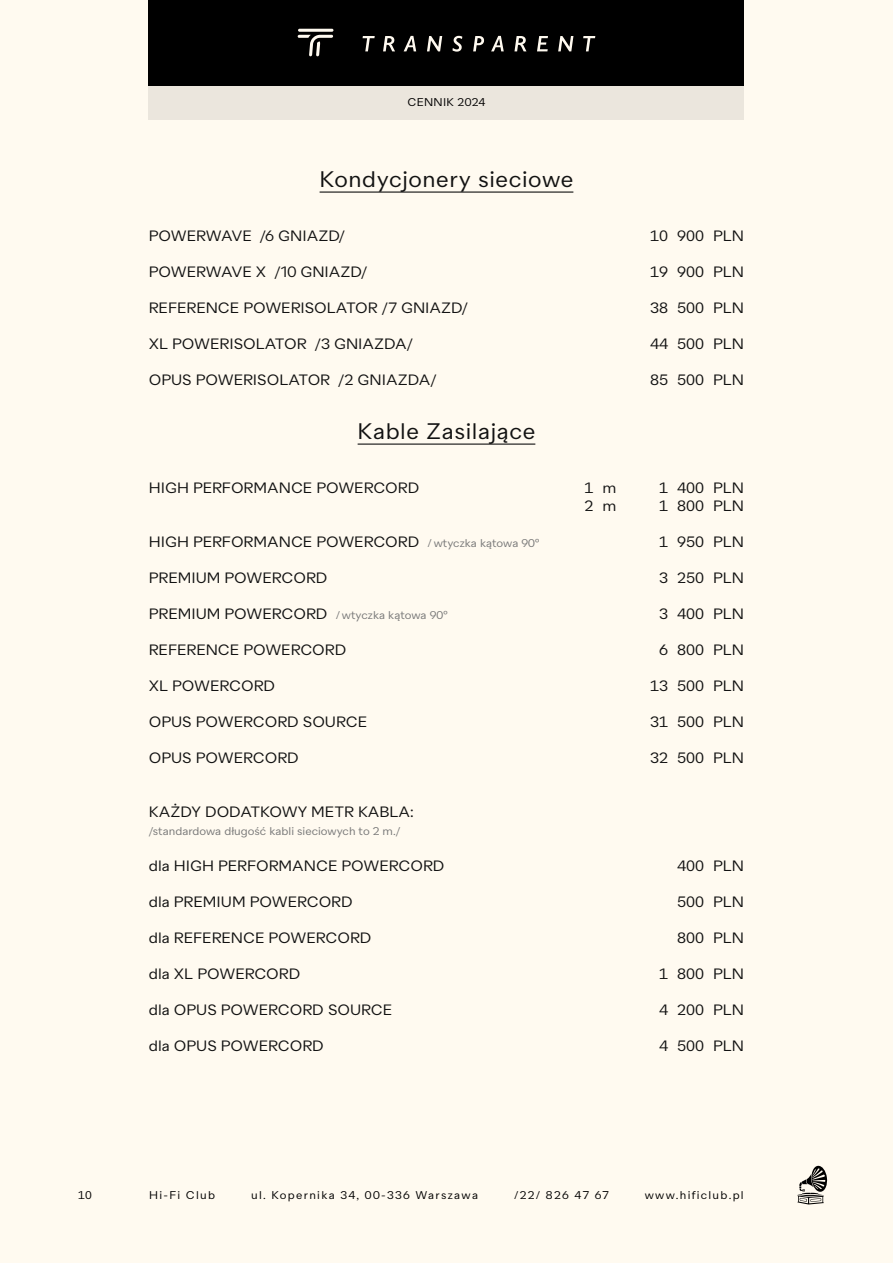
<style>
.page{position:relative;width:893px;height:1263px;background:#fffaf0}
.page>*{position:absolute;margin:0;border:0;box-sizing:border-box;transform-origin:0 0}
.t1{font:22.5px "Quarion";letter-spacing:.025em;color:#121212}
.t2{font:15px "Quarion";color:#121212}
.t3{font:11.25px "Quarion";color:#787878}
.t4{font:11.25px "Quarion";letter-spacing:.115em;color:#000}
.t5{font:11.25px "Quarion";letter-spacing:.025em;color:#000}
.s1{font-size:11.25px;color:#787878}
.s2{font-size:15px;color:#121212}
</style>
<div class="page">
<svg style="left:797px;top:1166px;width:31px;height:38px"></svg>
<div style="left:149px;top:0;width:595px;height:85px;background:#000"></div>
<div style="left:149px;top:85px;width:595px;height:34px;background:#ebe6dd"></div>
<svg style="left:363px;top:36px;width:232px;height:16px"></svg>
<svg style="left:297px;top:29px;width:36px;height:27px"></svg>
<hr style="left:320px;top:191px;width:253px;height:2px;background:#121212">
<hr style="left:358px;top:443px;width:177px;height:2px;background:#121212">
<p class="t4" style="left:78px;top:1188px;width:15px">10</p>
<p class="t5" style="left:408px;top:95px;width:79px">CENNIK 2024</p>
<h1 class="t1" style="left:320px;top:166px;width:255px">Kondycjonery sieciowe</h1>
<p class="t2" style="left:149px;top:227px;width:197px">POWERWAVE /6 GNIAZD/</p>
<p class="t2" style="left:650px;top:227px;width:95px">10 900 PLN</p>
<p class="t2" style="left:149px;top:263px;width:220px">POWERWAVE X /10 GNIAZD/</p>
<p class="t2" style="left:650px;top:263px;width:95px">19 900 PLN</p>
<p class="t2" style="left:149px;top:299px;width:321px">REFERENCE POWERISOLATOR /7 GNIAZD/</p>
<p class="t2" style="left:650px;top:299px;width:95px">38 500 PLN</p>
<p class="t2" style="left:149px;top:335px;width:265px">XL POWERISOLATOR /3 GNIAZDA/</p>
<p class="t2" style="left:650px;top:335px;width:95px">44 500 PLN</p>
<p class="t2" style="left:149px;top:371px;width:289px">OPUS POWERISOLATOR /2 GNIAZDA/</p>
<p class="t2" style="left:650px;top:371px;width:95px">85 500 PLN</p>
<h1 class="t1" style="left:358px;top:418px;width:179px">Kable Zasilające</h1>
<p class="t2" style="left:149px;top:479px;width:272px">HIGH PERFORMANCE POWERCORD</p>
<p class="t2" style="left:585px;top:479px;width:33px">1 m</p>
<p class="t2" style="left:659px;top:479px;width:86px">1 400 PLN</p>
<p class="t2" style="left:585px;top:497px;width:33px">2 m</p>
<p class="t2" style="left:659px;top:497px;width:86px">1 800 PLN</p>
<p class="t2" style="left:149px;top:533px;width:392px">HIGH PERFORMANCE POWERCORD <span class="s1">/ wtyczka kątowa 90°</span></p>
<p class="t2" style="left:659px;top:533px;width:86px">1 950 PLN</p>
<p class="t2" style="left:149px;top:569px;width:180px">PREMIUM POWERCORD</p>
<p class="t2" style="left:659px;top:569px;width:86px">3 250 PLN</p>
<p class="t3" style="left:149px;top:609px;width:301px"><span class="s2">PREMIUM POWERCORD</span> / wtyczka kątowa 90°</p>
<p class="t2" style="left:659px;top:605px;width:86px">3 400 PLN</p>
<p class="t2" style="left:149px;top:641px;width:199px">REFERENCE POWERCORD</p>
<p class="t2" style="left:659px;top:641px;width:86px">6 800 PLN</p>
<p class="t2" style="left:149px;top:677px;width:128px">XL POWERCORD</p>
<p class="t2" style="left:650px;top:677px;width:95px">13 500 PLN</p>
<p class="t2" style="left:149px;top:713px;width:220px">OPUS POWERCORD SOURCE</p>
<p class="t2" style="left:650px;top:713px;width:95px">31 500 PLN</p>
<p class="t2" style="left:149px;top:749px;width:151px">OPUS POWERCORD</p>
<p class="t2" style="left:650px;top:749px;width:95px">32 500 PLN</p>
<p class="t2" style="left:149px;top:803px;width:266px">KAŻDY DODATKOWY METR KABLA:</p>
<p class="t3" style="left:149px;top:825px;width:253px">/standardowa długość kabli sieciowych to 2 m./</p>
<p class="t2" style="left:149px;top:857px;width:297px">dla HIGH PERFORMANCE POWERCORD</p>
<p class="t2" style="left:677px;top:857px;width:68px">400 PLN</p>
<p class="t2" style="left:149px;top:893px;width:205px">dla PREMIUM POWERCORD</p>
<p class="t2" style="left:677px;top:893px;width:68px">500 PLN</p>
<p class="t2" style="left:149px;top:929px;width:224px">dla REFERENCE POWERCORD</p>
<p class="t2" style="left:677px;top:929px;width:68px">800 PLN</p>
<p class="t2" style="left:149px;top:965px;width:153px">dla XL POWERCORD</p>
<p class="t2" style="left:659px;top:965px;width:86px">1 800 PLN</p>
<p class="t2" style="left:149px;top:1001px;width:245px">dla OPUS POWERCORD SOURCE</p>
<p class="t2" style="left:659px;top:1001px;width:86px">4 200 PLN</p>
<p class="t2" style="left:149px;top:1037px;width:177px">dla OPUS POWERCORD</p>
<p class="t2" style="left:659px;top:1037px;width:86px">4 500 PLN</p>
<p class="t4" style="left:149px;top:1188px;width:67px">Hi-Fi Club</p>
<p class="t4" style="left:251px;top:1188px;width:228px">ul. Kopernika 34, 00-336 Warszawa</p>
<p class="t4" style="left:514px;top:1188px;width:96px">/22/ 826 47 67</p>
<p class="t4" style="left:645px;top:1188px;width:101px">www.hificlub.pl</p>
</div>
